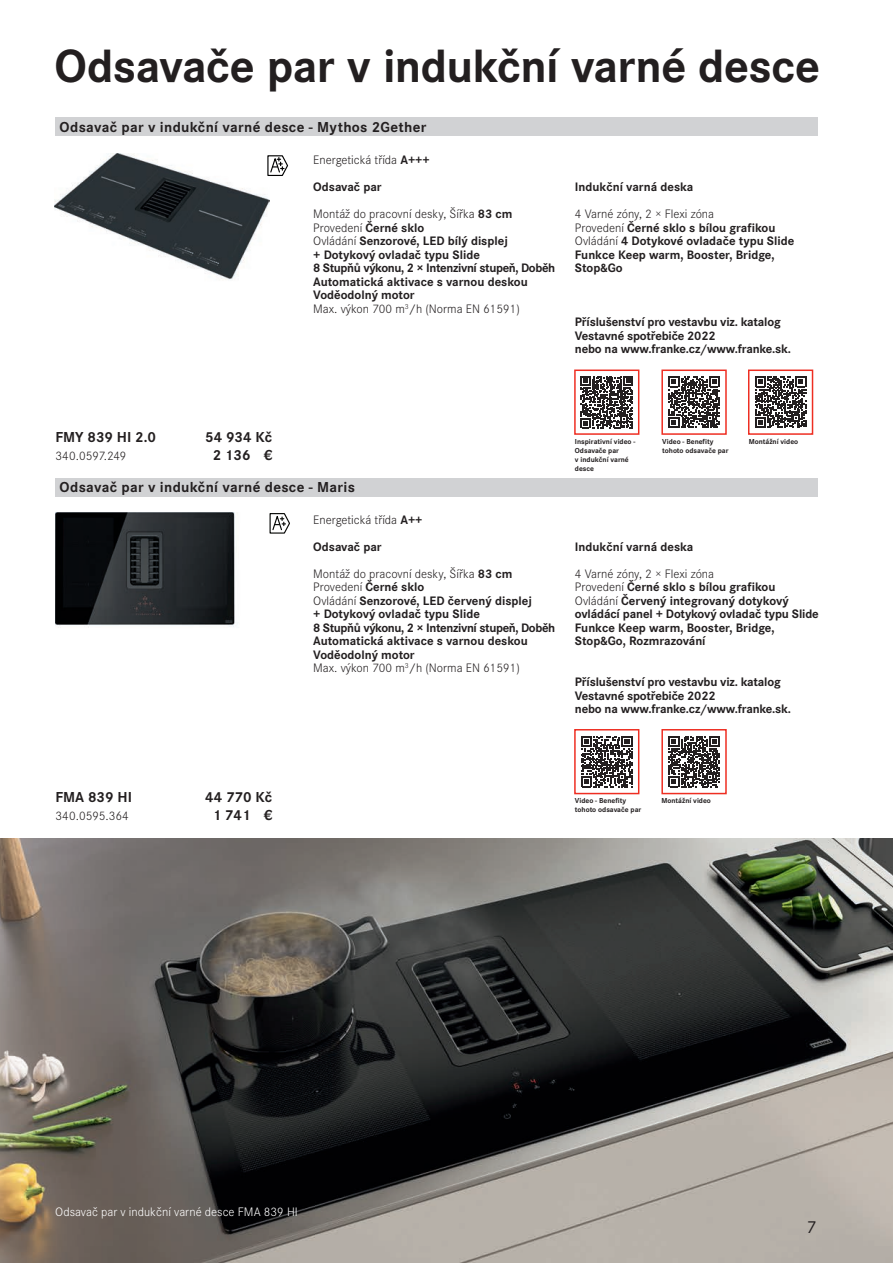
<style>
.page{position:relative;width:893px;height:1263px;background:#fff}
.page>*{position:absolute;margin:0;border:0;box-sizing:border-box;transform-origin:0 0}
.t1{font:700 48.3px "Corporate S";letter-spacing:-.01em;color:#231f20}
.t2{font:18px "Corporate S";color:#231f20}
.t3{font:700 15px "Corporate S";letter-spacing:.02em;color:#231f20}
.t4{font:700 15px/18px "Corporate S";color:#231f20;text-align:center}
.t5{font:700 12.75px/13.5px "Corporate S";letter-spacing:-.01em;color:#231f20}
.t6{font:300 12.75px/27px "Corporate S";color:#231f20}
.t7{font:300 12.75px "Corporate S";color:#fff}
.t8{font:700 7.5px/9px "Corporate S";color:#231f20}
.s1{font-weight:700}
.s2{font-weight:300}
</style>
<div class="page">
<img style="left:0;top:839px;width:893px;height:424px">
<img style="left:54px;top:153px;width:215px;height:127px">
<img style="left:55px;top:512px;width:180px;height:116px">
<svg style="left:668px;top:376px;width:52px;height:52px"></svg>
<div style="left:661px;top:369px;width:66px;height:66px;border:2px solid #ee2e22"></div>
<svg style="left:581px;top:376px;width:52px;height:52px"></svg>
<div style="left:574px;top:369px;width:65px;height:66px;border:2px solid #ee2e22"></div>
<svg style="left:581px;top:736px;width:51px;height:51px"></svg>
<div style="left:574px;top:729px;width:65px;height:65px;border:2px solid #ee2e22"></div>
<svg style="left:755px;top:376px;width:51px;height:52px"></svg>
<div style="left:748px;top:369px;width:65px;height:66px;border:2px solid #ee2e22"></div>
<svg style="left:668px;top:736px;width:52px;height:51px"></svg>
<div style="left:661px;top:729px;width:66px;height:65px;border:2px solid #ee2e22"></div>
<div style="left:55px;top:118px;width:762px;height:18px;background:#d1d2d4"></div>
<div style="left:55px;top:478px;width:762px;height:18px;background:#d1d2d4"></div>
<svg style="left:267px;top:155px;width:21px;height:21px"></svg>
<svg style="left:269px;top:513px;width:21px;height:21px"></svg>
<h1 class="t1" style="left:55px;top:48px;width:767px">Odsavače par v indukční varné desce</h1>
<p class="t3" style="left:60px;top:121px;width:368px">Odsavač par v indukční varné desce - Mythos 2Gether</p>
<p class="t6" style="left:313px;top:148px;width:201px">Energetická třída <span class="s1">A+++<br>Odsavač par<br></span>Montáž do pracovní desky, Šířka <span class="s1">83 cm</span></p>
<p class="t5" style="left:313px;top:222px;width:243px"><span class="s2">Provedení</span> Černé sklo<br><span class="s2">Ovládání</span> Senzorové, LED bílý displej<br>+ Dotykový ovladač typu Slide<br>8 Stupňů výkonu, 2 × Intenzivní stupeň, Doběh<br>Automatická aktivace s varnou deskou<br>Voděodolný motor<br><span class="s2">Max. výkon 700 m</span><sup>3</sup><span class="s2">/h (Norma EN 61591)</span></p>
<p class="t5" style="left:575px;top:182px;width:120px">Indukční varná deska</p>
<p class="t5" style="left:575px;top:209px;width:221px"><span class="s2">4 Varné zóny, 2 × Flexi zóna<br>Provedení</span> Černé sklo s bílou grafikou<br><span class="s2">Ovládání</span> 4 Dotykové ovladače typu Slide<br>Funkce Keep warm, Booster, Bridge,<br>Stop&amp;Go</p>
<p class="t5" style="left:575px;top:317px;width:218px">Příslušenství pro vestavbu viz. katalog<br>Vestavné spotřebiče 2022<br>nebo na www.franke.cz/www.franke.sk.</p>
<p class="t3" style="left:55px;top:431px;width:102px">FMY 839 HI 2.0</p>
<p class="t4" style="left:205px;top:429px;width:69px">54 934 Kč<br>2 136 €</p>
<p class="t6" style="left:55px;top:443px;width:73px">340.0597.249</p>
<p class="t3" style="left:60px;top:482px;width:297px">Odsavač par v indukční varné desce - Maris</p>
<p class="t6" style="left:313px;top:507px;width:201px">Energetická třída <span class="s1">A++<br>Odsavač par<br></span>Montáž do pracovní desky, Šířka <span class="s1">83 cm</span></p>
<p class="t5" style="left:313px;top:582px;width:243px"><span class="s2">Provedení</span> Černé sklo<br><span class="s2">Ovládání</span> Senzorové, LED červený displej<br>+ Dotykový ovladač typu Slide<br>8 Stupňů výkonu, 2 × Intenzivní stupeň, Doběh<br>Automatická aktivace s varnou deskou<br>Voděodolný motor<br><span class="s2">Max. výkon 700 m</span><sup>3</sup><span class="s2">/h (Norma EN 61591)</span></p>
<p class="t8" style="left:575px;top:438px;width:62px">Inspirativní video -<br>Odsavače par<br>v indukční varné desce</p>
<p class="t8" style="left:662px;top:438px;width:68px">Video - Benefity tohoto odsavače par</p>
<p class="t8" style="left:749px;top:437px;width:51px">Montážní video</p>
<p class="t5" style="left:575px;top:541px;width:120px">Indukční varná deska</p>
<p class="t5" style="left:575px;top:568px;width:245px"><span class="s2">4 Varné zóny, 2 × Flexi zóna<br>Provedení</span> Černé sklo s bílou grafikou <span class="s2">Ovládání</span> Červený integrovaný dotykový ovládácí panel + Dotykový ovladač typu Slide Funkce Keep warm, Booster, Bridge, Stop&amp;Go, Rozmrazování</p>
<p class="t5" style="left:575px;top:676px;width:218px">Příslušenství pro vestavbu viz. katalog<br>Vestavné spotřebiče 2022<br>nebo na www.franke.cz/www.franke.sk.</p>
<p class="t3" style="left:55px;top:791px;width:78px">FMA 839 HI</p>
<p class="t4" style="left:205px;top:789px;width:69px">44 770 Kč<br>1 741 €</p>
<p class="t6" style="left:55px;top:803px;width:75px">340.0595.364</p>
<p class="t8" style="left:575px;top:797px;width:68px">Video - Benefity tohoto odsavače par</p>
<p class="t8" style="left:661px;top:797px;width:51px">Montážní video</p>
<p class="t7" style="left:55px;top:1207px;width:244px">Odsavač par v indukční varné desce FMA 839 HI</p>
<h2 class="t2" style="left:807px;top:1221px;width:11px">7</h2>
</div>
